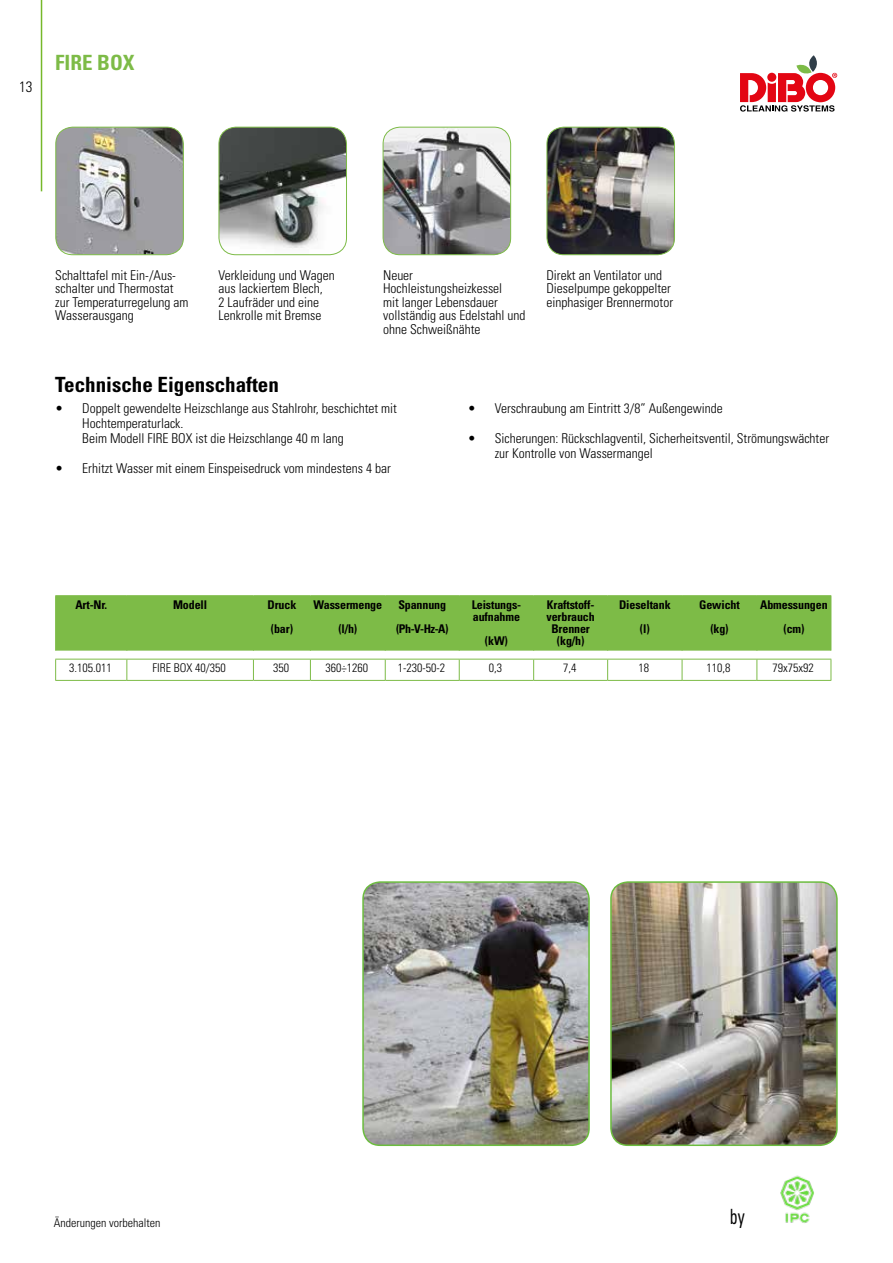
<style>
.page{position:relative;width:893px;height:1263px;background:#fff}
.page>*{position:absolute;margin:0;border:0;box-sizing:border-box;transform-origin:0 0}
.t1{font:700 condensed 21px "Univers LT Std";color:#000}
.t2{font:700 condensed 21px "Univers LT Std";color:#7dbb47}
.t3{font:condensed 21px "Univers LT Std";color:#000;scale:.75 1}
.t4{font:300 condensed 15px "Univers LT Std";color:#000}
.t5{font:300 condensed 13.5px/13.5px "Univers LT Std";color:#000}
.t6{font:700 condensed 12px/24px "Univers LT Std";letter-spacing:-.01em;color:#000;text-align:center}
.t7{font:300 condensed 12px "Univers LT Std";color:#000}
</style>
<div class="page">
<svg style="left:740px;top:55px;width:98px;height:57px"></svg>
<hr style="left:41px;top:0;width:1px;height:191px;background:#76b82a">
<img style="left:56px;top:127px;width:127px;height:128px">
<div style="left:55px;top:127px;width:129px;height:128px;border:1px solid #7dbb47;border-radius:17px"></div>
<img style="left:219px;top:127px;width:127px;height:128px">
<div style="left:219px;top:127px;width:128px;height:128px;border:1px solid #7dbb47;border-radius:17px"></div>
<img style="left:383px;top:127px;width:128px;height:128px">
<div style="left:383px;top:127px;width:128px;height:128px;border:1px solid #7dbb47;border-radius:17px"></div>
<img style="left:547px;top:127px;width:127px;height:128px">
<div style="left:547px;top:127px;width:128px;height:128px;border:1px solid #7dbb47;border-radius:17px"></div>
<img style="left:611px;top:884px;width:226px;height:261px">
<div style="left:610px;top:881px;width:228px;height:265px;border:2px solid #6cbc3f;border-radius:17px"></div>
<img style="left:365px;top:884px;width:224px;height:261px">
<div style="left:362px;top:881px;width:228px;height:265px;border:2px solid #6cbc3f;border-radius:17px"></div>
<img style="left:780px;top:1175px;width:34px;height:48px">
<div style="left:56px;top:596px;width:775px;height:55px;background:#7dbb47"></div>
<svg style="left:55px;top:660px;width:1px;height:20px"></svg>
<svg style="left:126px;top:660px;width:1px;height:20px"></svg>
<svg style="left:253px;top:660px;width:1px;height:20px"></svg>
<svg style="left:310px;top:660px;width:1px;height:20px"></svg>
<svg style="left:385px;top:660px;width:1px;height:20px"></svg>
<svg style="left:459px;top:660px;width:1px;height:20px"></svg>
<svg style="left:533px;top:660px;width:1px;height:20px"></svg>
<svg style="left:607px;top:660px;width:1px;height:20px"></svg>
<svg style="left:682px;top:660px;width:1px;height:20px"></svg>
<svg style="left:756px;top:660px;width:1px;height:20px"></svg>
<svg style="left:831px;top:659px;width:1px;height:21px"></svg>
<hr style="left:55px;top:680px;width:72px;height:1px;background:#7dbb47">
<hr style="left:127px;top:680px;width:126px;height:1px;background:#7dbb47">
<hr style="left:253px;top:680px;width:57px;height:1px;background:#7dbb47">
<hr style="left:310px;top:680px;width:75px;height:1px;background:#7dbb47">
<hr style="left:385px;top:680px;width:74px;height:1px;background:#7dbb47">
<hr style="left:459px;top:680px;width:75px;height:1px;background:#7dbb47">
<hr style="left:534px;top:680px;width:74px;height:1px;background:#7dbb47">
<hr style="left:608px;top:680px;width:74px;height:1px;background:#7dbb47">
<hr style="left:682px;top:680px;width:75px;height:1px;background:#7dbb47">
<hr style="left:757px;top:680px;width:74px;height:1px;background:#7dbb47">
<hr style="left:55px;top:595px;width:72px;height:1px;background:#7dbb47">
<hr style="left:55px;top:596px;width:1px;height:55px;background:#7dbb47">
<hr style="left:127px;top:595px;width:126px;height:1px;background:#7dbb47">
<hr style="left:126px;top:596px;width:1px;height:55px;background:#7dbb47">
<hr style="left:253px;top:595px;width:57px;height:1px;background:#7dbb47">
<hr style="left:253px;top:596px;width:1px;height:55px;background:#7dbb47">
<hr style="left:310px;top:595px;width:75px;height:1px;background:#7dbb47">
<hr style="left:310px;top:596px;width:1px;height:55px;background:#7dbb47">
<hr style="left:385px;top:595px;width:74px;height:1px;background:#7dbb47">
<hr style="left:385px;top:596px;width:1px;height:55px;background:#7dbb47">
<hr style="left:459px;top:595px;width:75px;height:1px;background:#7dbb47">
<hr style="left:459px;top:596px;width:1px;height:55px;background:#7dbb47">
<hr style="left:534px;top:595px;width:74px;height:1px;background:#7dbb47">
<hr style="left:533px;top:596px;width:1px;height:55px;background:#7dbb47">
<hr style="left:608px;top:595px;width:74px;height:1px;background:#7dbb47">
<hr style="left:607px;top:596px;width:1px;height:55px;background:#7dbb47">
<hr style="left:682px;top:595px;width:75px;height:1px;background:#7dbb47">
<hr style="left:682px;top:596px;width:1px;height:55px;background:#7dbb47">
<hr style="left:757px;top:595px;width:74px;height:1px;background:#7dbb47">
<hr style="left:756px;top:596px;width:1px;height:55px;background:#7dbb47">
<hr style="left:831px;top:596px;width:1px;height:55px;background:#7dbb47">
<hr style="left:55px;top:659px;width:72px;height:1px;background:#7dbb47">
<hr style="left:127px;top:659px;width:126px;height:1px;background:#7dbb47">
<hr style="left:253px;top:659px;width:57px;height:1px;background:#7dbb47">
<hr style="left:310px;top:659px;width:75px;height:1px;background:#7dbb47">
<hr style="left:385px;top:659px;width:74px;height:1px;background:#7dbb47">
<hr style="left:459px;top:659px;width:75px;height:1px;background:#7dbb47">
<hr style="left:534px;top:659px;width:74px;height:1px;background:#7dbb47">
<hr style="left:608px;top:659px;width:74px;height:1px;background:#7dbb47">
<hr style="left:682px;top:659px;width:75px;height:1px;background:#7dbb47">
<hr style="left:757px;top:659px;width:74px;height:1px;background:#7dbb47">
<p class="t4" style="left:19px;top:78px;width:15px">13</p>
<h1 class="t2" style="left:55px;top:50px;width:81px">FIRE BOX</h1>
<p class="t5" style="left:55px;top:268px;width:135px">Schalttafel mit Ein-/Aus&shy;schalter und Thermostat zur Temperaturregelung am<br>Wasserausgang</p>
<p class="t5" style="left:219px;top:268px;width:118px">Verkleidung und Wagen aus lackiertem Blech,<br>2 Laufräder und eine<br>Lenkrolle mit Bremse</p>
<p class="t5" style="left:383px;top:268px;width:144px">Neuer<br>Hochleistungsheizkessel<br>mit langer Lebensdauer vollständig aus Edelstahl und ohne Schweißnähte</p>
<p class="t5" style="left:546px;top:268px;width:128px">Direkt an Ventilator und<br>Dieselpumpe gekoppelter einphasiger Brennermotor</p>
<h1 class="t1" style="left:55px;top:371px;width:225px">Technische Eigenschaften</h1>
<p class="t5" style="left:82px;top:400px;width:316px;line-height:15px;text-indent:-27px">• Doppelt gewendelte Heizschlange aus Stahlrohr, beschichtet mit<br>Hochtemperaturlack.<br>Beim Modell FIRE BOX ist die Heizschlange 40 m lang</p>
<p class="t5" style="left:55px;top:461px;width:337px">• Erhitzt Wasser mit einem Einspeisedruck vom mindestens 4 bar</p>
<p class="t5" style="left:468px;top:401px;width:257px">• Verschraubung am Eintritt 3/8” Außengewinde</p>
<p class="t5" style="left:495px;top:430px;width:336px;line-height:15px;text-indent:-27px">• Sicherungen: Rückschlagventil, Sicherheitsventil, Strömungswächter zur Kontrolle von Wassermangel</p>
<p class="t6" style="left:75px;top:592px;width:33px">Art-Nr.</p>
<p class="t6" style="left:173px;top:592px;width:36px">Modell</p>
<p class="t6" style="left:267px;top:592px;width:30px;text-align:left">Druck (bar)</p>
<p class="t6" style="left:314px;top:592px;width:70px">Wassermenge (l/h)</p>
<p class="t6" style="left:396px;top:592px;width:54px;text-align:left">Spannung (Ph-V-Hz-A)</p>
<p class="t6" style="left:472px;top:598px;width:51px;line-height:12px;text-align:left">Leistungs&shy;aufnahme</p>
<p class="t6" style="left:485px;top:628px;width:24px">(kW)</p>
<p class="t6" style="left:546px;top:598px;width:50px;line-height:12px">Kraftstoff&shy;verbrauch<br>Brenner (kg/h)</p>
<p class="t6" style="left:619px;top:592px;width:53px">Dieseltank (l)</p>
<p class="t6" style="left:699px;top:592px;width:42px">Gewicht (kg)</p>
<p class="t6" style="left:760px;top:592px;width:69px">Abmessungen (cm)</p>
<p class="t7" style="left:69px;top:661px;width:44px">3.105.011</p>
<p class="t7" style="left:153px;top:661px;width:75px">FIRE BOX 40/350</p>
<p class="t7" style="left:273px;top:661px;width:17px">350</p>
<p class="t7" style="left:326px;top:661px;width:44px">360÷1260</p>
<p class="t7" style="left:398px;top:661px;width:49px">1-230-50-2</p>
<p class="t7" style="left:489px;top:661px;width:15px">0,3</p>
<p class="t7" style="left:563px;top:661px;width:15px">7,4</p>
<p class="t7" style="left:639px;top:661px;width:12px">18</p>
<p class="t7" style="left:707px;top:661px;width:25px">110,8</p>
<p class="t7" style="left:772px;top:661px;width:43px">79x75x92</p>
<p class="t7" style="left:54px;top:1215px;width:108px">Änderungen vorbehalten</p>
<h1 class="t3" style="left:730px;top:1203px;width:21px">by</h1>
</div>
